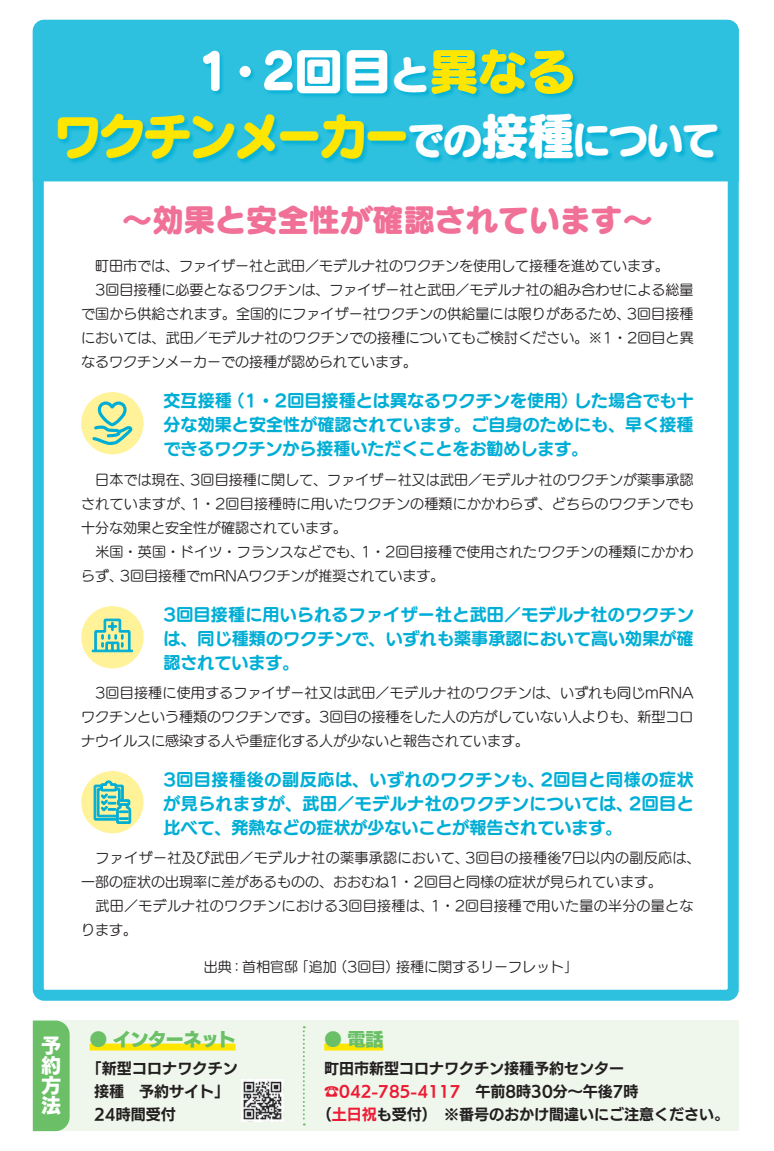
<style>
.page{position:relative;width:774px;height:1151px;background:#fff}
.page>*{position:absolute;margin:0;border:0;box-sizing:border-box;transform-origin:0 0}
.t1{font:50px/65px "Seurat Pro EB";letter-spacing:-.09em;color:#ffe601}
.t2{font:50px "Seurat Pro EB";letter-spacing:-.02em;color:#fff}
.t3{font:32px "Seurat Pro EB";letter-spacing:-.02em;color:#f17097}
.t4{font:20px/19.8px "UD Kakugo Large Pr 6 E";color:#fff;text-align:justify}
.t5{font:800 18px "UD Kakugo Large Pr 6";letter-spacing:-.025em;color:#6bc067}
.t6{font:17px/24px "UD Marugo Large Pr 6 N B";letter-spacing:.005em;color:#00aed5}
.t7{font:17px "UD Marugo Large Pr 6 N B";letter-spacing:.035em;color:#00aed5}
.t8{font:15px/23px "UD Kakugo Large Pr 6 B";color:#231f20}
.t9{font:15px "UD Kakugo Large Pr 6 B";color:#ed1a33}
.t10{font:14px/24px "UD Marugo Large Pr 6 N M";color:#231f20}
.t11{font:14px/24px "UD Marugo Large Pr 6 N M";letter-spacing:.02em;color:#231f20}
.t12{font:14px "UD Marugo Large Pr 6 N M";letter-spacing:.025em;color:#231f20}
.s1{font-size:40px}
.s2{color:#ffe601}
.s3{color:#fff}
.s4{font-size:40px;color:#fff}
.s5{color:#231f20}
.s6{color:#ed1a33}
</style>
<div class="page">
<div style="left:33px;top:1020px;width:706px;height:111px;background:#eff7ed"></div>
<div style="left:33px;top:20px;width:706px;height:981px;border:11px solid #2dc1df;border-radius:6px"></div>
<div style="left:33px;top:1020px;width:37px;height:111px;background:#6bc067"></div>
<div style="left:90px;top:1043px;width:146px;height:7px;background:#ffe601"></div>
<img style="left:241px;top:1080px;width:42px;height:42px">
<div style="left:324px;top:1043px;width:59px;height:7px;background:#ffe601"></div>
<svg style="left:303px;top:1026px;width:2px;height:99px"></svg>
<div style="left:32px;top:19px;width:707px;height:163px;background:#2dc1df"></div>
<div style="left:58px;top:49px;width:665px;height:116px;background:#00aed5;opacity:.8"></div>
<div style="left:81px;top:606px;width:63px;height:62px;background:#fff298;border-radius:50%"></div>
<svg style="left:91px;top:618px;width:43px;height:35px"></svg>
<div style="left:81px;top:771px;width:63px;height:62px;background:#fff298;border-radius:50%"></div>
<svg style="left:94px;top:780px;width:37px;height:44px"></svg>
<div style="left:81px;top:392px;width:63px;height:62px;background:#fff298;border-radius:50%"></div>
<svg style="left:92px;top:401px;width:41px;height:44px"></svg>
<h1 class="t2" style="left:262px;top:36px;width:316px">2回目<span class="s1">と</span><span class="s2">異なる</span></h1>
<h1 class="t1" style="left:53px;top:37px;width:669px;text-indent:144px"><span class="s3">・1<br></span>ワクチンメーカー<span class="s4">での</span><span class="s3">接種</span><span class="s4">について</span></h1>
<h2 class="t3" style="left:121px;top:197px;width:534px">〜効果と安全性が確認されています〜</h2>
<p class="t10" style="left:81px;top:254px;width:589px">　町田市では、ファイザー社と武田／モデルナ社のワクチンを使用して接種を進めています。</p>
<p class="t10" style="left:81px;top:278px;width:614px">　3回目接種に必要となるワクチンは、ファイザー社と武田／モデルナ社の組み合わせによる総量</p>
<p class="t10" style="left:627px;top:302px;width:68px">3回目接種</p>
<p class="t10" style="left:81px;top:302px;width:614px">で国から供給されます。全国的にファイザー社ワクチンの供給量には限りがあるため、<br>においては、武田／モデルナ社のワクチンでの接種についてもご検討ください。※1・2回目と異なるワクチンメーカーでの接種が認められています。</p>
<p class="t6" style="left:228px;top:389px;width:352px">（1・2回目接種とは異なるワクチンを使用）</p>
<p class="t6" style="left:574px;top:389px;width:121px">した場合でも十</p>
<p class="t6" style="left:163px;top:389px;width:532px">交互接種<br>分な効果と安全性が確認されています。ご自身のためにも、早く接種できるワクチンから接種いただくことをお勧めします。</p>
<p class="t10" style="left:190px;top:468px;width:505px">3回目接種に関して、ファイザー社又は武田／モデルナ社のワクチンが薬事承認</p>
<p class="t10" style="left:191px;top:468px;width:504px;text-indent:-110px">　日本では現在、<br>1・2回目接種時に用いたワクチンの種類にかかわらず、どちらのワクチンでも</p>
<p class="t10" style="left:81px;top:492px;width:267px">されていますが、<br>十分な効果と安全性が確認されています。</p>
<p class="t10" style="left:120px;top:540px;width:326px;text-indent:-38px">　米国・英国・ドイツ・フランスなどでも、<br>3回目接種でmRNAワクチンが推奨されています。</p>
<p class="t10" style="left:361px;top:540px;width:334px">1・2回目接種で使用されたワクチンの種類にかかわ</p>
<p class="t10" style="left:81px;top:564px;width:43px">らず、</p>
<p class="t6" style="left:163px;top:603px;width:532px;text-align:justify">3回目接種に用いられるファイザー社と武田／モデルナ社のワクチンは、同じ種類のワクチンで、いずれも薬事承認において高い効果が確認されています。</p>
<p class="t10" style="left:81px;top:681px;width:614px;text-align:justify">　3回目接種に使用するファイザー社又は武田／モデルナ社のワクチンは、いずれも同じmRNAワクチンという種類のワクチンです。3回目の接種をした人の方がしていない人よりも、新型コロナウイルスに感染する人や重症化する人が少ないと報告されています。</p>
<p class="t7" style="left:163px;top:770px;width:383px">3回目接種後の副反応は、いずれのワクチンも、</p>
<p class="t7" style="left:540px;top:770px;width:155px">2回目と同様の症状</p>
<p class="t6" style="left:163px;top:792px;width:471px">が見られますが、武田／モデルナ社のワクチンについては、比べて、発熱などの症状が少ないことが報告されています。</p>
<p class="t6" style="left:629px;top:792px;width:66px">2回目と</p>
<p class="t12" style="left:81px;top:850px;width:389px">　ファイザー社及び武田／モデルナ社の薬事承認において、</p>
<p class="t10" style="left:81px;top:870px;width:582px">一部の症状の出現率に差があるものの、おおむね1・2回目と同様の症状が見られています。</p>
<p class="t11" style="left:430px;top:894px;width:265px">1・2回目接種で用いた量の半分の量とな</p>
<p class="t12" style="left:465px;top:850px;width:237px">3回目の接種後7日以内の副反応は、</p>
<p class="t11" style="left:81px;top:894px;width:354px">　武田／モデルナ社のワクチンにおける3回目接種は、ります。</p>
<h3 class="t4" style="left:41px;top:1037px;width:21px">予約方法</h3>
<p class="t10" style="left:333px;top:955px;width:68px">（3回目）</p>
<p class="t10" style="left:295px;top:955px;width:43px">「追加</p>
<p class="t10" style="left:204px;top:955px;width:96px">出典：首相官邸</p>
<p class="t10" style="left:396px;top:955px;width:183px">接種に関するリーフレット「</p>
<p class="t5" style="left:89px;top:1029px;width:148px">⃝ インターネット</p>
<p class="t8" style="left:94px;top:1057px;width:145px;text-indent:-8px">「新型コロナワクチン接種　予約サイト「<br>24時間受付</p>
<p class="t5" style="left:324px;top:1029px;width:61px">⃝ 電話</p>
<p class="t8" style="left:324px;top:1057px;width:301px">町田市新型コロナワクチン接種予約センター</p>
<p class="t9" style="left:324px;top:1083px;width:316px">☎042-785-4117<span class="s5">　午前8時30分〜午後7時</span></p>
<p class="t8" style="left:317px;top:1103px;width:414px">（<span class="s6">土日祝</span>も受付）　※番号のおかけ間違いにご注意ください。</p>
</div>
